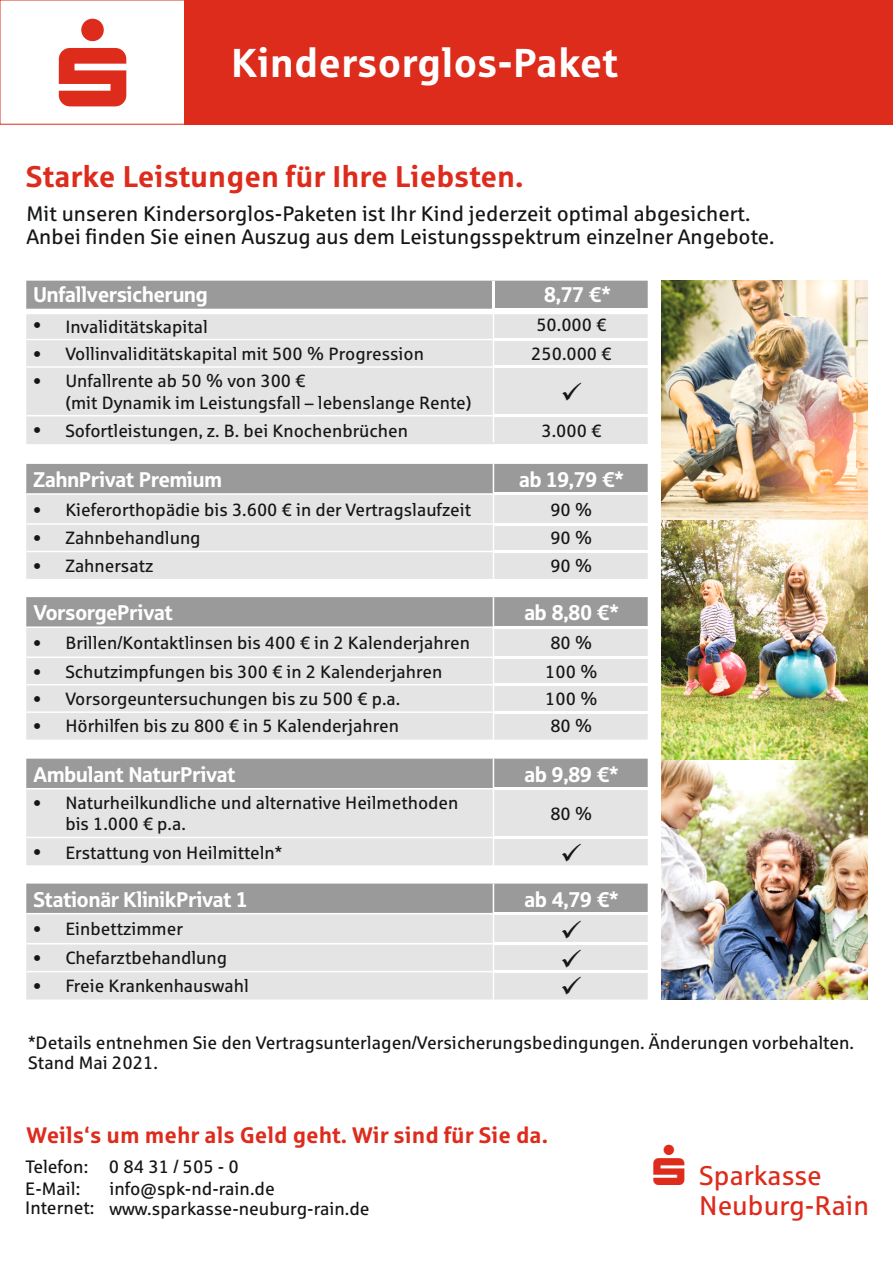
<style>
.page{position:relative;width:893px;height:1263px;background:#fff}
.page>*{position:absolute;margin:0;border:0;box-sizing:border-box;transform-origin:0 0}
.t1{font:700 40.5px "Sparkasse Rg";color:#fff}
.t2{font:700 30px "Sparkasse Rg";color:#dd2b1c}
.t3{font:27.9px/27.9px "Wingdings";color:#151616;text-align:justify}
.t4{font:27px/29.7px "Sparkasse Rg";color:#dd2b1c}
.t5{font:700 22.5px "Sparkasse Rg";color:#dd2b1c}
.t6{font:21.3px "Sparkasse Head";color:#fff}
.t7{font:21px/23.1px "Sparkasse Rg";color:#151616}
.t8{font:18px/19.8px "Sparkasse Rg";color:#151616}
.t9{font:17.7px/21.3px "Sparkasse Rg";color:#151616}
</style>
<div class="page">
<div style="left:185px;top:0;width:708px;height:124px;background:#dd2b1c"></div>
<svg style="left:26px;top:464px;width:622px;height:115px;background:#d3d2d2"></svg>
<svg style="left:26px;top:597px;width:622px;height:142px;background:#d6d6d6"></svg>
<div style="left:26px;top:789px;width:622px;height:76px;background:#e4e4e4"></div>
<hr style="left:493px;top:790px;width:1px;height:46px;background:#fff">
<svg style="left:493px;top:838px;width:1px;height:27px"></svg>
<hr style="left:493px;top:788px;width:155px;height:2px;background:#fff">
<hr style="left:26px;top:837px;width:467px;height:1px;background:#fff">
<hr style="left:493px;top:836px;width:155px;height:2px;background:#fff">
<div style="left:26px;top:759px;width:622px;height:30px;background:#9b9a9a"></div>
<svg style="left:26px;top:883px;width:622px;height:116px;background:#d2d1d1"></svg>
<hr style="left:26px;top:943px;width:467px;height:1px;background:#fff">
<hr style="left:493px;top:943px;width:155px;height:2px;background:#fff">
<hr style="left:26px;top:971px;width:467px;height:1px;background:#fff">
<hr style="left:493px;top:970px;width:155px;height:3px;background:#fff">
<hr style="left:493px;top:883px;width:1px;height:30px;background:#fff">
<img style="left:661px;top:281px;width:206px;height:718px">
<img style="left:661px;top:520px;width:206px;height:240px">
<div style="left:26px;top:368px;width:622px;height:76px;background:#e4e4e4"></div>
<svg style="left:26px;top:281px;width:622px;height:85px;background:#cecdcd"></svg>
<hr style="left:493px;top:368px;width:1px;height:47px;background:#fff">
<svg style="left:493px;top:417px;width:1px;height:27px"></svg>
<hr style="left:26px;top:339px;width:467px;height:1px;background:#fff">
<hr style="left:493px;top:338px;width:155px;height:3px;background:#fff">
<hr style="left:26px;top:415px;width:467px;height:1px;background:#fff">
<hr style="left:493px;top:415px;width:155px;height:2px;background:#fff">
<hr style="left:492px;top:281px;width:2px;height:28px;background:#fff">
<div style="left:0;top:0;width:200px;height:124px;border:1px solid #dd2b1c"></div>
<svg style="left:562px;top:843px;width:19px;height:18px"></svg>
<svg style="left:562px;top:382px;width:19px;height:18px"></svg>
<h1 class="t1" style="left:231px;top:47px;width:389px">Kindersorglos-Paket</h1>
<h2 class="t2" style="left:26px;top:165px;width:499px">Starke Leistungen für Ihre Liebsten.</h2>
<p class="t7" style="left:27px;top:204px;width:749px">Mit unseren Kindersorglos-Paketen ist Ihr Kind jederzeit optimal abgesichert.<br>Anbei finden Sie einen Auszug aus dem Leistungsspektrum einzelner Angebote.</p>
<p class="t6" style="left:33px;top:286px;width:176px">Unfallversicherung</p>
<p class="t6" style="left:544px;top:286px;width:68px">8,77 €*</p>
<p class="t9" style="left:33px;top:318px;width:176px">• Invaliditätskapital</p>
<p class="t9" style="left:536px;top:316px;width:72px">50.000 €</p>
<p class="t9" style="left:33px;top:345px;width:392px">• Vollinvaliditätskapital mit 500 % Progression</p>
<p class="t9" style="left:531px;top:344px;width:82px">250.000 €</p>
<p class="t9" style="left:65px;top:372px;width:408px;text-indent:-32px">• Unfallrente ab 50 % von 300 €<br>(mit Dynamik im Leistungsfall – lebenslange Rente)</p>
<p class="t9" style="left:33px;top:422px;width:376px">• Sofortleistungen, z. B. bei Knochenbrüchen</p>
<p class="t9" style="left:541px;top:422px;width:61px">3.000 €</p>
<p class="t6" style="left:33px;top:471px;width:190px">ZahnPrivat Premium</p>
<p class="t6" style="left:519px;top:471px;width:106px">ab 19,79 €*</p>
<p class="t9" style="left:33px;top:500px;width:439px">• Kieferorthopädie bis 3.600 € in der Vertragslaufzeit</p>
<p class="t9" style="left:550px;top:500px;width:44px">90 %</p>
<p class="t9" style="left:33px;top:529px;width:169px">• Zahnbehandlung</p>
<p class="t9" style="left:550px;top:529px;width:44px">90 %</p>
<p class="t9" style="left:33px;top:557px;width:122px">• Zahnersatz</p>
<p class="t9" style="left:550px;top:557px;width:44px">90 %</p>
<p class="t6" style="left:33px;top:604px;width:141px">VorsorgePrivat</p>
<p class="t6" style="left:524px;top:604px;width:96px">ab 8,80 €*</p>
<p class="t9" style="left:33px;top:633px;width:438px">• Brillen/Kontaktlinsen bis 400 € in 2 Kalenderjahren</p>
<p class="t9" style="left:550px;top:633px;width:44px">80 %</p>
<p class="t9" style="left:33px;top:662px;width:410px">• Schutzimpfungen bis 300 € in 2 Kalenderjahren</p>
<p class="t9" style="left:545px;top:662px;width:54px">100 %</p>
<p class="t9" style="left:33px;top:690px;width:368px">• Vorsorgeuntersuchungen bis zu 500 € p.a.</p>
<p class="t9" style="left:545px;top:690px;width:54px">100 %</p>
<p class="t9" style="left:33px;top:717px;width:367px">• Hörhilfen bis zu 800 € in 5 Kalenderjahren</p>
<p class="t9" style="left:550px;top:717px;width:44px">80 %</p>
<p class="t6" style="left:33px;top:766px;width:204px">Ambulant NaturPrivat</p>
<p class="t6" style="left:524px;top:766px;width:96px">ab 9,89 €*</p>
<p class="t9" style="left:65px;top:794px;width:395px;text-indent:-32px">• Naturheilkundliche und alternative Heilmethoden bis 1.000 € p.a.</p>
<p class="t9" style="left:550px;top:804px;width:44px">80 %</p>
<p class="t9" style="left:33px;top:843px;width:250px">• Erstattung von Heilmitteln*</p>
<p class="t6" style="left:33px;top:891px;width:216px">Stationär KlinikPrivat 1</p>
<p class="t6" style="left:524px;top:891px;width:96px">ab 4,79 €*</p>
<p class="t9" style="left:33px;top:920px;width:151px">• Einbettzimmer</p>
<p class="t9" style="left:33px;top:949px;width:195px">• Chefarztbehandlung</p>
<p class="t9" style="left:33px;top:977px;width:217px">• Freie Krankenhauswahl</p>
<h3 class="t3" style="left:560px;top:920px;width:23px">✓ ✓ ✓</h3>
<p class="t8" style="left:28px;top:1034px;width:827px">*Details entnehmen Sie den Vertragsunterlagen/Versicherungsbedingungen. Änderungen vorbehalten.<br>Stand Mai 2021.</p>
<p class="t5" style="left:26px;top:1126px;width:523px">Weils‘s um mehr als Geld geht. Wir sind für Sie da.</p>
<p class="t8" style="left:109px;top:1157px;width:167px;line-height:21.8px">0 84 31 / 505 - 0 info@spk-nd-rain.de</p>
<p class="t8" style="left:110px;top:1200px;width:262px">www.sparkasse-neuburg-rain.de</p>
<p class="t8" style="left:25px;top:1157px;width:64px;line-height:21.5px">Telefon:<br>E-Mail:</p>
<p class="t8" style="left:25px;top:1199px;width:71px">Internet:</p>
<h3 class="t4" style="left:699px;top:1163px;width:171px">Sparkasse<br>Neuburg-Rain</h3>
</div>
